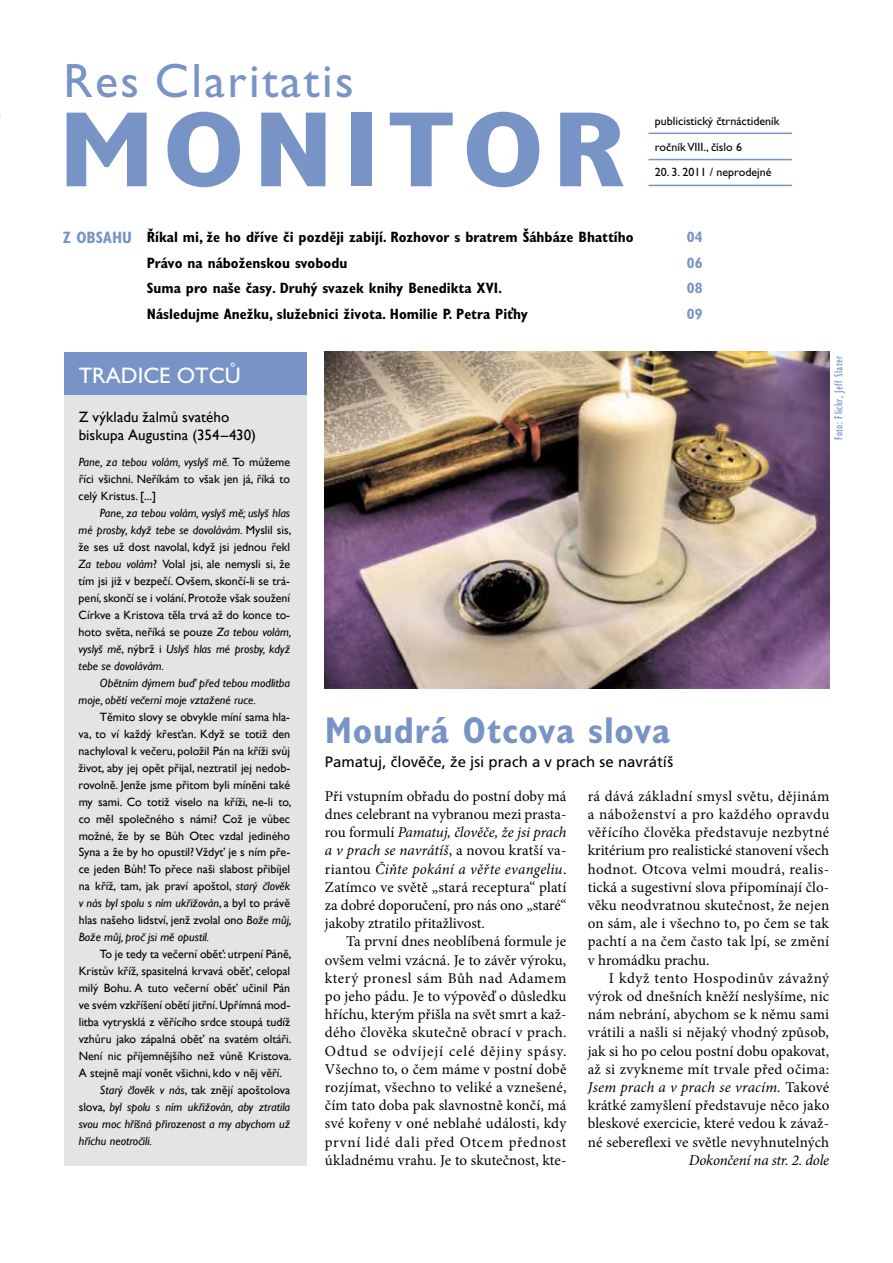
<style>
.page{position:relative;width:893px;height:1263px;background:#fff}
.page>*{position:absolute;margin:0;border:0;box-sizing:border-box;transform-origin:0 0}
.t1{font:700 condensed 107.7px "Gill Sans Std";letter-spacing:.05em;color:#7894c7;scale:1.25 1}
.t2{font:48.3px "Gill Sans Std";letter-spacing:.05em;color:#7894c7}
.t3{font:700 condensed 37.5px "Gill Sans Std";letter-spacing:.02em;color:#7894c7}
.t4{font:22.5px "Gill Sans Std";color:#fff}
.t5{font:15px/18.1px "Minion Pro";letter-spacing:.005em;color:#000;text-align:justify}
.t6{font:700 condensed 15px "Gill Sans Std";color:#000}
.t7{font:15px/18px "Gill Sans";letter-spacing:.005em;color:#000}
.t8{font:15px "Frutiger CE";color:#000}
.t9{font:italic 15px "Minion Pro";letter-spacing:-.015em;color:#000}
.t10{font:700 condensed 15px "Gill Sans Std";color:#7894c7}
.t11{font:12px/17px "Gill Sans";color:#000;text-align:justify}
.t12{font:italic 12px/17px "Gill Sans";color:#000}
.t13{font:12px/25.5px "Gill Sans Std";color:#000}
.t14{font:condensed 12px "Gill Sans Std";letter-spacing:.025em;color:#7894c7}
.s1{font-size:16.5px;color:#7894c7}
.s2{font-style:italic}
.s3{font-style:normal}
</style>
<div class="page">
<div style="left:64px;top:352px;width:242px;height:813px;background:#e3e4e4"></div>
<div style="left:64px;top:352px;width:242px;height:42px;background:#7894c7"></div>
<hr style="left:648px;top:133px;width:144px;height:1px;background:#7894c7">
<hr style="left:648px;top:159px;width:144px;height:1px;background:#7894c7">
<hr style="left:648px;top:185px;width:144px;height:1px;background:#7894c7">
<img style="left:325px;top:352px;width:505px;height:336px">
<h2 class="t2" style="left:63px;top:53px;width:292px">Res Claritatis</h2>
<h1 class="t1" style="left:57px;top:86px;width:456px">MONITOR</h1>
<p class="t13" style="left:655px;top:108px;width:126px">publicistický čtrnáctideník ročník VIII., číslo 6</p>
<p class="t13" style="left:655px;top:159px;width:118px">20. 3. 2011 / neprodejné</p>
<p class="t6" style="left:63px;top:228px;width:572px"><span class="s1">Z OBSAHU</span> Říkal mi, že ho dříve či později zabijí. Rozhovor s bratrem Šáhbáze Bhattího</p>
<p class="t10" style="left:687px;top:228px;width:17px">04</p>
<p class="t6" style="left:147px;top:254px;width:202px">Právo na náboženskou svobodu</p>
<p class="t10" style="left:687px;top:254px;width:17px">06</p>
<p class="t6" style="left:147px;top:279px;width:357px">Suma pro naše časy. Druhý svazek knihy Benedikta XVI.</p>
<p class="t10" style="left:687px;top:279px;width:17px">08</p>
<p class="t6" style="left:147px;top:305px;width:383px">Následujme Anežku, služebnici života. Homilie P. Petra Piťhy</p>
<p class="t10" style="left:687px;top:305px;width:17px">09</p>
<h3 class="t4" style="left:79px;top:362px;width:164px">TRADICE OTCŮ</h3>
<p class="t7" style="left:79px;top:408px;width:179px">Z výkladu žalmů svatého biskupa Augustina (354–430)</p>
<p class="t11" style="left:79px;top:454px;width:213px"><span class="s2">Pane, za tebou volám, vyslyš mě.</span> To můžeme říci všichni. Neříkám to však jen já, říká to celý Kristus. [...]</p>
<p class="t11" style="left:79px;top:505px;width:214px;text-indent:21px"><span class="s2">Pane, za tebou volám, vyslyš mě; uslyš hlas mé prosby, když tebe se dovolávám.</span> Myslil sis, že ses už dost navolal, když jsi jednou řekl <span class="s2">Za tebou volám</span>? Volal jsi, ale nemysli si, že tím jsi již v bezpečí. Ovšem, skončí-li se trá&shy;pení,skončí se i volání. Protože však soužení Církve a Kristova těla trvá až do konce to&shy;hoto světa, neříká se pouze <span class="s2">Za tebou volám, vyslyš mě</span>, nýbrž i <span class="s2">Uslyš hlas mé prosby, když tebe se dovolávám.</span></p>
<p class="t12" style="left:79px;top:674px;width:213px;text-indent:21px">Obětním dýmem buď před tebou modlitba moje, obětí večerní moje vztažené ruce.</p>
<p class="t11" style="left:79px;top:708px;width:214px;text-indent:21px">Těmito slovy se obvykle míní sama hla&shy;va, to ví každý křesťan. Když se totiž den nachyloval k večeru, položil Pán na kříži svůj život, aby jej opět přijal, neztratil jej nedob&shy;rovolně. Jenže jsme přitom byli míněni také my sami. Co totiž viselo na kříži, ne-li to, co měl společného s námi? Což je vůbec možné, že by se Bůh Otec vzdal jediného Syna a že by ho opustil?Vždyť je s ním pře&shy;ce jeden Bůh! To přece naši slabost přibíjel na kříž, tam, jak praví apoštol, <span class="s2">starý člověk v nás byl spolu s ním ukřižován</span>, a byl to právě hlas našeho lidství, jenž zvolal ono <span class="s2">Bože můj, Bože můj, proč jsi mě opustil.</span></p>
<p class="t11" style="left:100px;top:946px;width:193px">To je tedy ta večerní oběť: utrpení Páně,</p>
<p class="t11" style="left:79px;top:963px;width:213px">Kristův kříž, spasitelná krvavá oběť, celopal</p>
<p class="t11" style="left:79px;top:980px;width:213px">milý Bohu. A tuto večerní oběť učinil Pán</p>
<p class="t11" style="left:79px;top:997px;width:213px">ve svém vzkříšení obětí jitřní.Upřímná mod-</p>
<p class="t11" style="left:79px;top:1014px;width:213px">litba vytrysklá z věřícího srdce stoupá tudíž</p>
<p class="t11" style="left:79px;top:1031px;width:214px">vzhůru jako zápalná oběť na svatém oltáři.</p>
<p class="t11" style="left:79px;top:1048px;width:214px">Není nic příjemnějšího než vůně Kristova.</p>
<p class="t11" style="left:79px;top:1064px;width:205px">A stejně mají vonět všichni, kdo v něj věří.</p>
<p class="t11" style="left:100px;top:1081px;width:192px"><span class="s2">Starý člověk v nás</span>, tak znějí apoštolova</p>
<p class="t12" style="left:79px;top:1098px;width:213px"><span class="s3">slova,</span> byl spolu s ním ukřižován, aby ztratila</p>
<p class="t12" style="left:79px;top:1115px;width:213px">svou moc hříšná přirozenost a my abychom už</p>
<p class="t12" style="left:79px;top:1132px;width:75px">hříchu neotročili.</p>
<p class="t14" style="left:832px;top:440px;width:86px;rotate:-90deg">Foto: Flickr, Jeff Slater</p>
<h3 class="t3" style="left:325px;top:708px;width:347px">Moudrá Otcova slova</h3>
<p class="t8" style="left:325px;top:753px;width:350px">Pamatuj, člověče, že jsi prach a v prach se navrátíš</p>
<p class="t5" style="left:325px;top:787px;width:243px">Při vstupním obřadu do postní doby má dnes celebrant na vybranou mezi prasta&shy;rou formulí <span class="s2">Pamatuj, člověče, že jsi prach a v prach se navrátíš</span>, a novou kratší va&shy;riantou <span class="s2">Čiňte pokání a věřte evangeliu</span>.<br>Zatímco ve světě „stará receptura“ platí za dobré doporučení, pro nás ono „staré“ jakoby ztratilo přitažlivost.</p>
<p class="t5" style="left:325px;top:933px;width:243px;text-indent:21px">Ta první dnes neoblíbená formule je ovšem velmi vzácná. Je to závěr výroku, který pronesl sám Bůh nad Adamem po jeho pádu. Je to výpověď o důsledku hříchu, kterým přišla na svět smrt a kaž&shy;dého člověka skutečně obrací v prach.<br>Odtud se odvíjejí celé dějiny spásy.<br>Všechno to, o čem máme v postní době rozjímat, všechno to veliké a vznešené, čím tato doba pak slavnostně končí, má své kořeny v oné neblahé události, kdy první lidé dali před Otcem přednost úkladnému vrahu. Je to skutečnost, kte-</p>
<p class="t5" style="left:588px;top:787px;width:243px">rá dává základní smysl světu, dějinám a náboženství a pro každého opravdu věřícího člověka představuje nezbytné kritérium pro realistické stanovení všech hodnot. Otcova velmi moudrá, realis&shy;tická a sugestivní slova připomínají člo&shy;věku neodvratnou skutečnost, že nejen on sám, ale i všechno to, po čem se tak pachtí a na čem často tak lpí, se změní v hromádku prachu.</p>
<p class="t5" style="left:588px;top:969px;width:243px;text-indent:21px">I když tento Hospodinův závažný výrok od dnešních kněží neslyšíme, nic nám nebrání, abychom se k němu sami vrátili a našli si nějaký vhodný způsob, jak si ho po celou postní dobu opakovat, až si zvykneme mít trvale před očima:<br><span class="s2">Jsem prach a v prach se vracím.</span> Takové krátké zamyšlení představuje něco jako bleskové exercicie, které vedou k závaž&shy;né sebereflexi ve světle nevyhnutelných</p>
<p class="t9" style="left:689px;top:1150px;width:142px">Dokončení na str. 2. dole</p>
</div>
